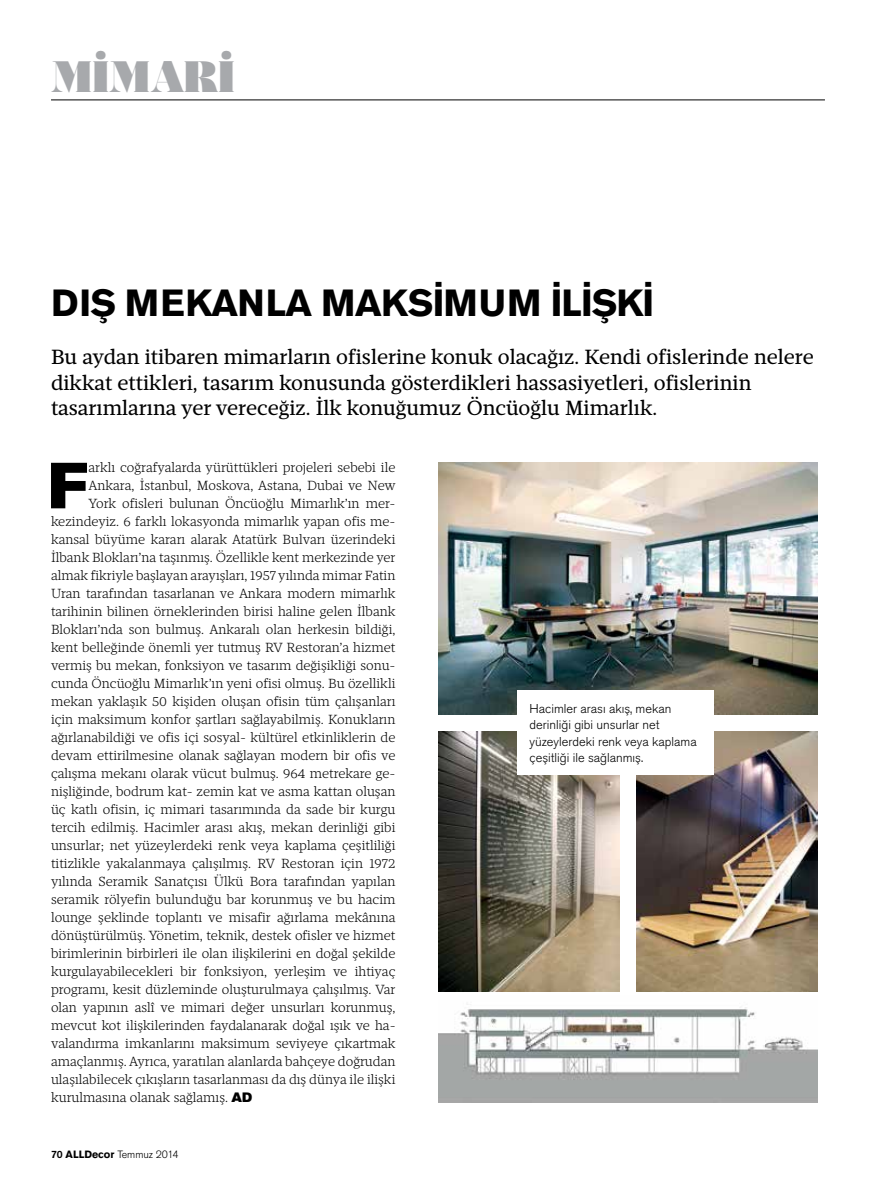
<style>
.page{position:relative;width:893px;height:1191px;background:#fff}
.page>*{position:absolute;margin:0;border:0;box-sizing:border-box;transform-origin:0 0}
.t1{font:900 64.5px "Akzidenz Grotesk";color:#000}
.t2{font:43.8px "Acta Poster";color:#a7a9ac}
.t3{font:700 37.5px "Akzidenz Grotesk";letter-spacing:-.015em;color:#000}
.t4{font:21px/25.5px "Mafra";color:#000}
.t5{font:300 13.5px "Mafra";color:#000}
.t6{font:300 12.75px/16.5px "Akzidenz Grotesk";color:#000}
.t7{font:300 10.5px "Akzidenz Grotesk";color:#000}
.s1{font-family:"Akzidenz Grotesk";font-weight:900}
.s2{font-weight:500}
.s3{font-weight:700}
</style>
<div class="page">
<img style="left:439px;top:462px;width:378px;height:253px">
<img style="left:439px;top:732px;width:181px;height:259px">
<img style="left:637px;top:732px;width:180px;height:259px">
<img style="left:439px;top:1004px;width:378px;height:98px">
<div style="left:517px;top:691px;width:196px;height:84px;background:#fff"></div>
<hr style="left:51px;top:99px;width:774px;height:1px;background:#000">
<h2 class="t2" style="left:51px;top:50px;width:185px">MİMARİ</h2>
<h3 class="t3" style="left:51px;top:282px;width:605px">DIŞ MEKANLA MAKSİMUM İLİŞKİ</h3>
<h3 class="t4" style="left:51px;top:344px;width:764px">Bu aydan itibaren mimarların ofislerine konuk olacağız. Kendi ofislerinde nelere dikkat ettikleri, tasarım konusunda gösterdikleri hassasiyetleri, ofislerinin tasarımlarına yer vereceğiz. İlk konuğumuz Öncüoğlu Mimarlık.</h3>
<h1 class="t1" style="left:48px;top:448px;width:42px">F</h1>
<p class="t5" style="left:88px;top:460px;width:308px">arklı coğrafyalarda yürüttükleri projeleri sebebi ile</p>
<p class="t5" style="left:88px;top:478px;width:309px">Ankara, İstanbul, Moskova, Astana, Dubai ve New</p>
<p class="t5" style="left:88px;top:496px;width:308px">York ofisleri bulunan Öncüoğlu Mimarlık’ın mer-</p>
<p class="t5" style="left:51px;top:514px;width:346px">kezindeyiz. 6 farklı lokasyonda mimarlık yapan ofis me-</p>
<p class="t5" style="left:51px;top:532px;width:346px">kansal büyüme kararı alarak Atatürk Bulvarı üzerindeki</p>
<p class="t5" style="left:51px;top:550px;width:346px">İlbank Blokları’na taşınmış. Özellikle kent merkezinde yer</p>
<p class="t5" style="left:51px;top:568px;width:346px">almak fikriyle başlayan arayışları, 1957 yılında mimar Fatin</p>
<p class="t5" style="left:51px;top:586px;width:346px">Uran tarafından tasarlanan ve Ankara modern mimarlık</p>
<p class="t5" style="left:51px;top:604px;width:346px">tarihinin bilinen örneklerinden birisi haline gelen İlbank</p>
<p class="t5" style="left:51px;top:622px;width:346px">Blokları’nda son bulmuş. Ankaralı olan herkesin bildiği,</p>
<p class="t5" style="left:51px;top:640px;width:346px">kent belleğinde önemli yer tutmuş RV Restoran’a hizmet</p>
<p class="t5" style="left:51px;top:658px;width:346px">vermiş bu mekan, fonksiyon ve tasarım değişikliği sonu-</p>
<p class="t5" style="left:51px;top:676px;width:346px">cunda Öncüoğlu Mimarlık’ın yeni ofisi olmuş. Bu özellikli</p>
<p class="t5" style="left:51px;top:694px;width:346px">mekan yaklaşık 50 kişiden oluşan ofisin tüm çalışanları</p>
<p class="t5" style="left:51px;top:712px;width:346px">için maksimum konfor şartları sağlayabilmiş. Konukların</p>
<p class="t5" style="left:51px;top:730px;width:346px">ağırlanabildiği ve ofis içi sosyal- kültürel etkinliklerin de</p>
<p class="t5" style="left:51px;top:748px;width:346px">devam ettirilmesine olanak sağlayan modern bir ofis ve</p>
<p class="t5" style="left:51px;top:766px;width:346px">çalışma mekanı olarak vücut bulmuş. 964 metrekare ge-</p>
<p class="t5" style="left:51px;top:784px;width:346px">nişliğinde, bodrum kat- zemin kat ve asma kattan oluşan</p>
<p class="t5" style="left:51px;top:802px;width:346px">üç katlı ofisin, iç mimari tasarımında da sade bir kurgu</p>
<p class="t5" style="left:51px;top:820px;width:346px">tercih edilmiş. Hacimler arası akış, mekan derinliği gibi</p>
<p class="t5" style="left:51px;top:838px;width:346px">unsurlar; net yüzeylerdeki renk veya kaplama çeşitliliği</p>
<p class="t5" style="left:51px;top:856px;width:346px">titizlikle yakalanmaya çalışılmış. RV Restoran için 1972</p>
<p class="t5" style="left:51px;top:874px;width:346px">yılında Seramik Sanatçısı Ülkü Bora tarafından yapılan</p>
<p class="t5" style="left:51px;top:892px;width:346px">seramik rölyefin bulunduğu bar korunmuş ve bu hacim</p>
<p class="t5" style="left:51px;top:910px;width:346px">lounge şeklinde toplantı ve misafir ağırlama mekânına</p>
<p class="t5" style="left:51px;top:928px;width:346px">dönüştürülmüş. Yönetim, teknik, destek ofisler ve hizmet</p>
<p class="t5" style="left:51px;top:946px;width:346px">birimlerinin birbirleri ile olan ilişkilerini en doğal şekilde</p>
<p class="t5" style="left:51px;top:964px;width:346px">kurgulayabilecekleri bir fonksiyon, yerleşim ve ihtiyaç</p>
<p class="t5" style="left:51px;top:982px;width:346px">programı, kesit düzleminde oluşturulmaya çalışılmış. Var</p>
<p class="t5" style="left:51px;top:1000px;width:346px">olan yapının aslî ve mimari değer unsurları korunmuş,</p>
<p class="t5" style="left:51px;top:1018px;width:346px">mevcut kot ilişkilerinden faydalanarak doğal ışık ve ha-</p>
<p class="t5" style="left:51px;top:1036px;width:346px">valandırma imkanlarını maksimum seviyeye çıkartmak</p>
<p class="t5" style="left:51px;top:1054px;width:346px">amaçlanmış. Ayrıca, yaratılan alanlarda bahçeye doğrudan</p>
<p class="t5" style="left:51px;top:1072px;width:346px">ulaşılabilecek çıkışların tasarlanması da dış dünya ile ilişki</p>
<p class="t5" style="left:51px;top:1090px;width:203px">kurulmasına olanak sağlamış. <span class="s1">AD</span></p>
<p class="t7" style="left:51px;top:1148px;width:129px"><span class="s2">70</span> <span class="s3">ALLDecor</span> Temmuz 2014</p>
<p class="t6" style="left:530px;top:700px;width:169px">Hacimler arası akış, mekan derinliği gibi unsurlar net yüzeylerdeki renk veya kaplama çeşitliği ile sağlanmış.</p>
</div>
